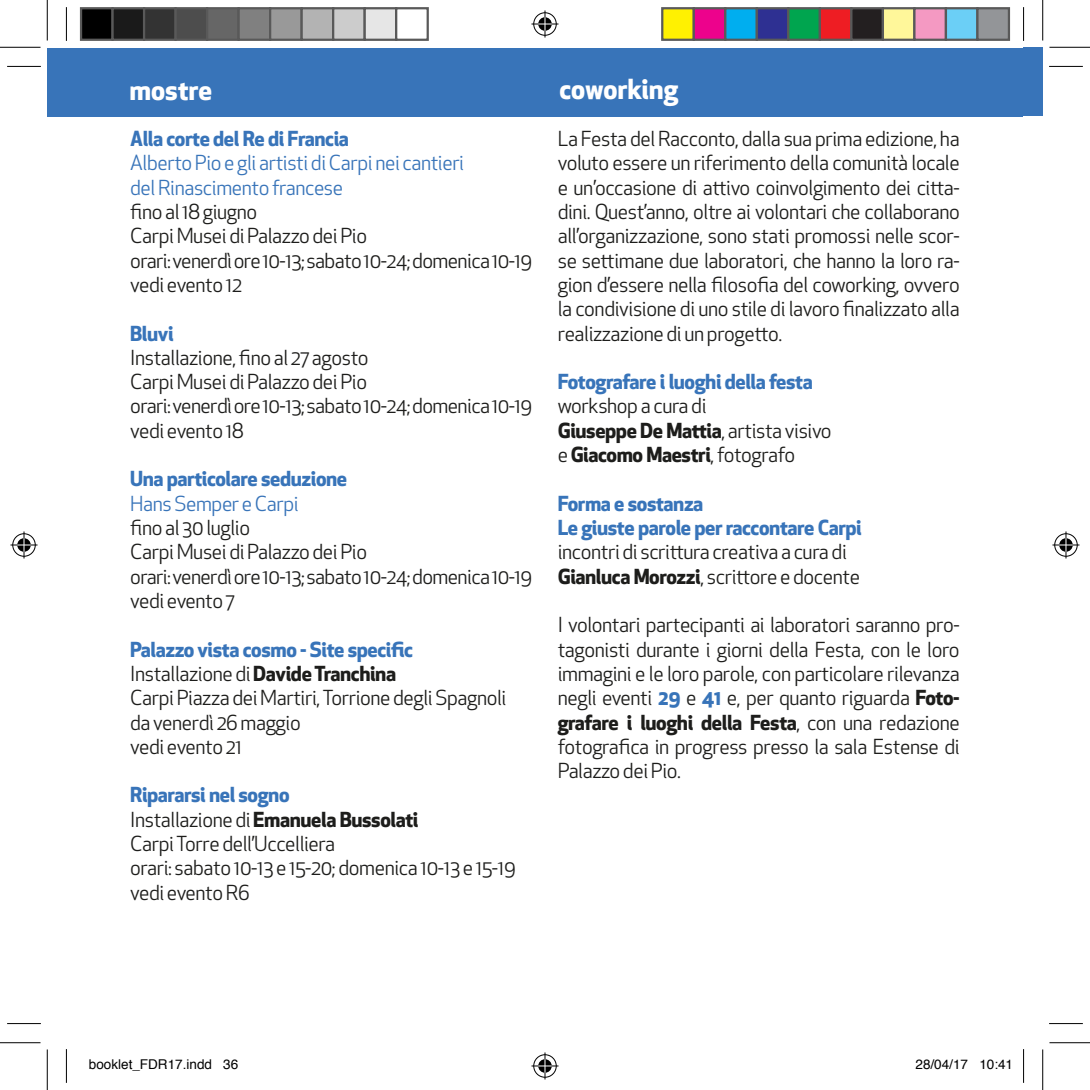
<style>
.page{position:relative;width:1090px;height:1090px;background:#fff}
.page>*{position:absolute;margin:0;border:0;box-sizing:border-box;transform-origin:0 0}
.t1{font:700 27px "Apex New";color:#fff}
.t2{font:20.25px/24.3px "Apex New";letter-spacing:-.02em;color:#1d1d1b}
.t3{font:700 20.25px/24.3px "Apex New";letter-spacing:-.02em;color:#3874b9}
.t4{font:20.25px/24.3px "Apex New";letter-spacing:-.02em;color:#3874b9}
.t5{font:13.5px "Helvetica";color:#000}
.s1{font-weight:700;color:#3874b9}
.s2{font-weight:700}
</style>
<div class="page">
<div style="left:47px;top:48px;width:975px;height:68px;background:#3874b9"></div>
<div style="left:1023px;top:47px;width:19px;height:68px;background:#3874b9"></div>
<hr style="left:7px;top:66px;width:34px;height:1px;background:#000">
<hr style="left:1049px;top:66px;width:33px;height:1px;background:#000">
<hr style="left:7px;top:1023px;width:34px;height:1px;background:#000">
<hr style="left:1049px;top:1023px;width:33px;height:1px;background:#000">
<hr style="left:66px;top:7px;width:1px;height:34px;background:#000">
<hr style="left:66px;top:1049px;width:1px;height:33px;background:#000">
<hr style="left:1023px;top:7px;width:1px;height:34px;background:#000">
<hr style="left:1023px;top:1049px;width:1px;height:33px;background:#000">
<hr style="left:0;top:47px;width:40px;height:1px;background:#000">
<hr style="left:1049px;top:47px;width:40px;height:1px;background:#000">
<hr style="left:0;top:1042px;width:40px;height:1px;background:#000">
<hr style="left:1049px;top:1042px;width:40px;height:1px;background:#000">
<hr style="left:47px;top:0;width:1px;height:41px;background:#000">
<hr style="left:47px;top:1049px;width:1px;height:40px;background:#000">
<hr style="left:1042px;top:0;width:1px;height:41px;background:#000">
<hr style="left:1042px;top:1049px;width:1px;height:40px;background:#000">
<svg style="left:531px;top:10px;width:27px;height:27px"></svg>
<svg style="left:531px;top:1052px;width:27px;height:27px"></svg>
<svg style="left:10px;top:531px;width:27px;height:27px"></svg>
<svg style="left:1052px;top:531px;width:27px;height:27px"></svg>
<div style="left:81px;top:8px;width:32px;height:32px;background:#000"></div>
<div style="left:80px;top:7px;width:34px;height:34px;border:2px solid #595959"></div>
<div style="left:113px;top:8px;width:31px;height:32px;background:#1a1a1a"></div>
<div style="left:111px;top:7px;width:34px;height:34px;border:2px solid #595959"></div>
<div style="left:144px;top:8px;width:32px;height:32px;background:#333"></div>
<div style="left:143px;top:7px;width:34px;height:34px;border:2px solid #595959"></div>
<div style="left:176px;top:8px;width:31px;height:32px;background:#4d4d4d"></div>
<div style="left:174px;top:7px;width:34px;height:34px;border:2px solid #595959"></div>
<div style="left:207px;top:8px;width:32px;height:32px;background:#666"></div>
<div style="left:206px;top:7px;width:34px;height:34px;border:2px solid #595959"></div>
<div style="left:239px;top:8px;width:31px;height:32px;background:#808080"></div>
<div style="left:237px;top:7px;width:34px;height:34px;border:2px solid #595959"></div>
<div style="left:270px;top:8px;width:32px;height:32px;background:#999"></div>
<div style="left:269px;top:7px;width:34px;height:34px;border:2px solid #595959"></div>
<div style="left:302px;top:8px;width:31px;height:32px;background:#b3b3b3"></div>
<div style="left:300px;top:7px;width:34px;height:34px;border:2px solid #595959"></div>
<div style="left:333px;top:8px;width:32px;height:32px;background:#ccc"></div>
<div style="left:332px;top:7px;width:34px;height:34px;border:2px solid #595959"></div>
<div style="left:365px;top:8px;width:31px;height:32px;background:#e6e6e6"></div>
<div style="left:363px;top:7px;width:34px;height:34px;border:2px solid #595959"></div>
<div style="left:395px;top:7px;width:34px;height:34px;border:2px solid #595959"></div>
<div style="left:662px;top:8px;width:31px;height:32px;background:#fff101"></div>
<div style="left:661px;top:7px;width:34px;height:34px;border:2px solid #595959"></div>
<div style="left:693px;top:8px;width:32px;height:32px;background:#ed028c"></div>
<div style="left:692px;top:7px;width:34px;height:34px;border:2px solid #595959"></div>
<div style="left:725px;top:8px;width:31px;height:32px;background:#00aeef"></div>
<div style="left:724px;top:7px;width:34px;height:34px;border:2px solid #595959"></div>
<div style="left:756px;top:8px;width:32px;height:32px;background:#2e3092"></div>
<div style="left:755px;top:7px;width:34px;height:34px;border:2px solid #595959"></div>
<div style="left:788px;top:8px;width:31px;height:32px;background:#00a54f"></div>
<div style="left:787px;top:7px;width:34px;height:34px;border:2px solid #595959"></div>
<div style="left:819px;top:8px;width:32px;height:32px;background:#ee1d23"></div>
<div style="left:818px;top:7px;width:34px;height:34px;border:2px solid #595959"></div>
<div style="left:851px;top:8px;width:31px;height:32px;background:#231f20"></div>
<div style="left:850px;top:7px;width:34px;height:34px;border:2px solid #595959"></div>
<div style="left:882px;top:8px;width:32px;height:32px;background:#fff79a"></div>
<div style="left:881px;top:7px;width:34px;height:34px;border:2px solid #595959"></div>
<div style="left:914px;top:8px;width:31px;height:32px;background:#f499c2"></div>
<div style="left:913px;top:7px;width:34px;height:34px;border:2px solid #595959"></div>
<div style="left:945px;top:8px;width:32px;height:32px;background:#6bcff6"></div>
<div style="left:944px;top:7px;width:34px;height:34px;border:2px solid #595959"></div>
<div style="left:977px;top:8px;width:31px;height:32px;background:#939598"></div>
<div style="left:976px;top:7px;width:34px;height:34px;border:2px solid #595959"></div>
<h1 class="t1" style="left:130px;top:71px;width:84px">mostre</h1>
<h1 class="t1" style="left:559px;top:70px;width:120px">coworking</h1>
<p class="t3" style="left:130px;top:126px;width:220px">Alla corte del Re di Francia</p>
<p class="t4" style="left:130px;top:151px;width:335px">Alberto Pio e gli artisti di Carpi nei cantieri del Rinascimento francese</p>
<p class="t2" style="left:130px;top:199px;width:403px">fino al 18 giugno<br>Carpi Musei di Palazzo dei Pio<br>orari: venerdì ore 10-13; sabato 10-24; domenica 10-19 vedi evento 12</p>
<p class="t3" style="left:130px;top:320px;width:45px">Bluvi</p>
<p class="t2" style="left:130px;top:345px;width:403px">Installazione, fino al 27 agosto<br>Carpi Musei di Palazzo dei Pio<br>orari: venerdì ore 10-13; sabato 10-24; domenica 10-19 vedi evento 18</p>
<p class="t3" style="left:130px;top:466px;width:218px">Una particolare seduzione</p>
<p class="t4" style="left:130px;top:491px;width:170px">Hans Semper e Carpi</p>
<p class="t2" style="left:130px;top:515px;width:403px">fino al 30 luglio<br>Carpi Musei di Palazzo dei Pio<br>orari: venerdì ore 10-13; sabato 10-24; domenica 10-19 vedi evento 7</p>
<p class="t2" style="left:130px;top:637px;width:378px"><span class="s1">Palazzo vista cosmo - Site specific<br></span>Installazione di <span class="s2">Davide Tranchina<br></span>Carpi Piazza dei Martiri, Torrione degli Spagnoli da venerdì 26 maggio<br>vedi evento 21</p>
<p class="t2" style="left:130px;top:783px;width:387px"><span class="s1">Ripararsi nel sogno<br></span>Installazione di <span class="s2">Emanuela Bussolati<br></span>Carpi Torre dell’Uccelliera<br>orari: sabato 10-13 e 15-20; domenica 10-13 e 15-19 vedi evento R6</p>
<p class="t2" style="left:557px;top:126px;width:403px;text-align:justify">La Festa del Racconto, dalla sua prima edizione, ha voluto essere un riferimento della comunità locale e un’occasione di attivo coinvolgimento dei citta&shy;dini. Quest’anno, oltre ai volontari che collaborano all’organizzazione, sono stati promossi nelle scor&shy;se settimane due laboratori, che hanno la loro ra&shy;gion d’essere nella filosofia del coworking, ovvero la condivisione di uno stile di lavoro finalizzato alla realizzazione di un progetto.</p>
<p class="t3" style="left:557px;top:369px;width:256px">Fotografare i luoghi della festa</p>
<p class="t2" style="left:557px;top:394px;width:275px">workshop a cura di<br><span class="s2">Giuseppe De Mattia</span>, artista visivo e <span class="s2">Giacomo Maestri</span>, fotografo</p>
<p class="t3" style="left:557px;top:490px;width:305px">Forma e sostanza<br>Le giuste parole per raccontare Carpi</p>
<p class="t2" style="left:557px;top:540px;width:304px">incontri di scrittura creativa a cura di<br><span class="s2">Gianluca Morozzi</span>, scrittore e docente</p>
<p class="t2" style="left:557px;top:612px;width:403px;text-align:justify">I volontari partecipanti ai laboratori saranno pro&shy;tagonisti durante i giorni della Festa, con le loro immagini e le loro parole, con particolare rilevanza negli eventi <span class="s1">29</span> e <span class="s1">41</span> e, per quanto riguarda <span class="s2">Foto&shy;grafare i luoghi della Festa</span>, con una redazione fotografica in progress presso la sala Estense di Palazzo dei Pio.</p>
<p class="t5" style="left:89px;top:1056px;width:151px">booklet_FDR17.indd 36</p>
<p class="t5" style="left:915px;top:1056px;width:99px">28/04/17 10:41</p>
</div>
